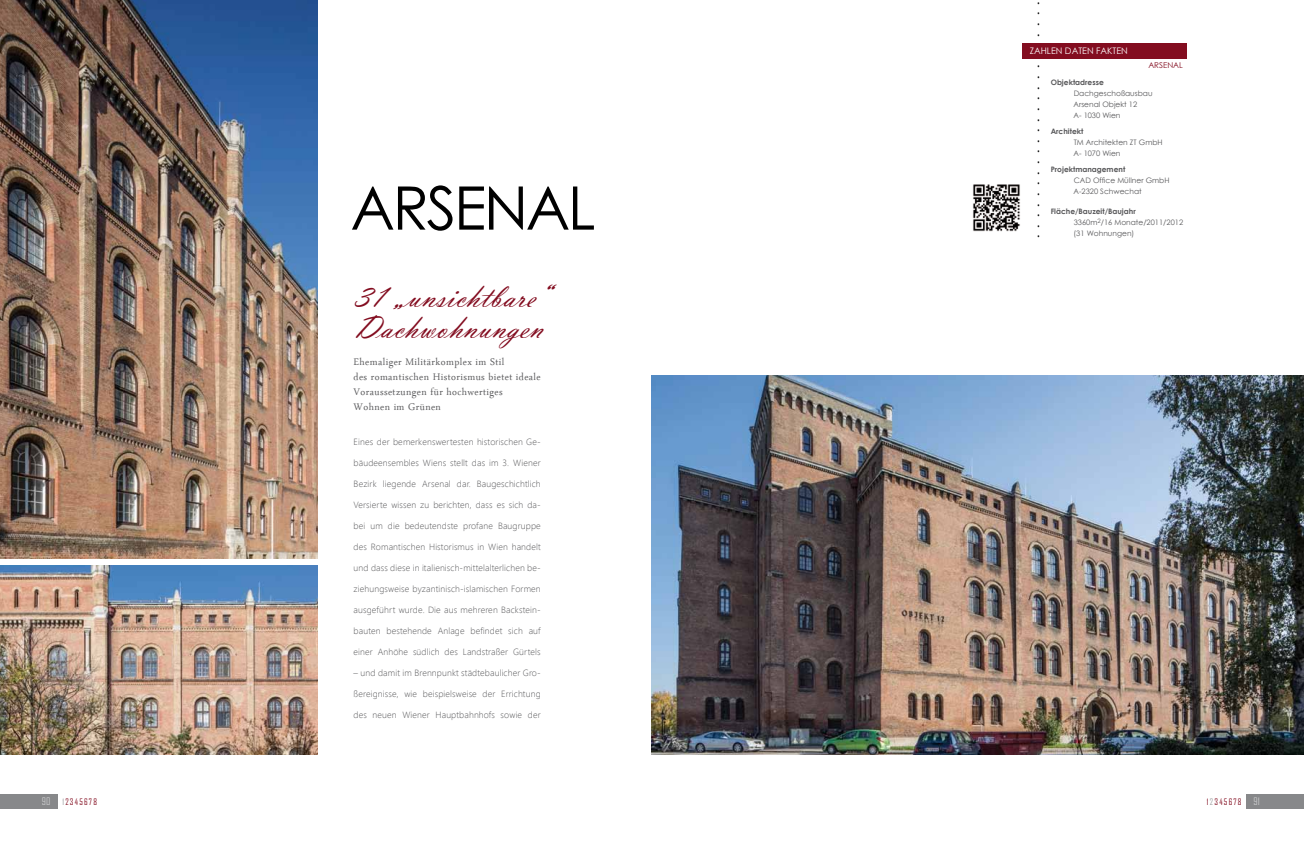
<style>
.page{position:relative;width:1304px;height:851px;background:#fff}
.page>*{position:absolute;margin:0;border:0;box-sizing:border-box;transform-origin:0 0}
.t1{font:60px "Century Gothic";letter-spacing:-.04em;color:#000}
.t2{font:35px/30px "Vladimir Script";color:#830d20}
.t3{font:18px "Times New Roman";color:#000}
.t4{font:14px/15px "Arabic Typesetting";letter-spacing:.03em;color:#58585a}
.t5{font:300 9px "Segoe UI";letter-spacing:.015em;color:#58585a}
.t6{font:9px "Century Gothic";color:#fff}
.t7{font:8.5px "Agency FB";letter-spacing:.15em;color:#830d20}
.t8{font:8px "Century Gothic";color:#830d20}
.t9{font:7.5px/11px "Century Gothic";color:#58585a}
.t10{font:700 7.5px "Century Gothic";color:#58585a}
.s1{font-weight:700}
.s2{font-size:10px;color:#c6c7c8}
.s3{color:#9c9e9f}
</style>
<div class="page">
<img style="left:0;top:0;width:317px;height:558px">
<img style="left:0;top:565px;width:317px;height:189px">
<img style="left:652px;top:375px;width:652px;height:379px">
<div style="left:1022px;top:44px;width:165px;height:15px;background:#830d20"></div>
<div style="left:0;top:794px;width:57px;height:14px;background:#87888a"></div>
<div style="left:1247px;top:794px;width:57px;height:14px;background:#87888a"></div>
<img style="left:973px;top:184px;width:47px;height:47px">
<h1 class="t1" style="left:350px;top:166px;width:246px">ARSENAL</h1>
<h2 class="t2" style="left:354px;top:282px;width:195px">31 „unsichtbare“<br>Dachwohnungen</h2>
<h3 class="t4" style="left:354px;top:356px;width:189px">Ehemaliger Militärkomplex im Stil<br>des romantischen Historismus bietet ideale Voraussetzungen für hochwertiges Wohnen im Grünen</h3>
<p class="t5" style="left:354px;top:435px;width:189px">Eines der bemerkenswertesten historischen Ge-</p>
<p class="t5" style="left:354px;top:456px;width:189px">bäudeensembles Wiens stellt das im 3. Wiener</p>
<p class="t5" style="left:354px;top:477px;width:189px">Bezirk liegende Arsenal dar. Baugeschichtlich</p>
<p class="t5" style="left:354px;top:498px;width:189px">Versierte wissen zu berichten, dass es sich da-</p>
<p class="t5" style="left:354px;top:519px;width:189px">bei um die bedeutendste profane Baugruppe</p>
<p class="t5" style="left:354px;top:540px;width:189px">des Romantischen Historismus in Wien handelt</p>
<p class="t5" style="left:354px;top:561px;width:189px">und dass diese in italienisch-mittelalterlichen be-</p>
<p class="t5" style="left:354px;top:582px;width:189px">ziehungsweise byzantinisch-islamischen Formen</p>
<p class="t5" style="left:354px;top:603px;width:189px">ausgeführt wurde. Die aus mehreren Backstein-</p>
<p class="t5" style="left:354px;top:624px;width:189px">bauten bestehende Anlage befindet sich auf</p>
<p class="t5" style="left:354px;top:645px;width:189px">einer Anhöhe südlich des Landstraßer Gürtels</p>
<p class="t5" style="left:354px;top:666px;width:189px">– und damit im Brennpunkt städtebaulicher Gro-</p>
<p class="t5" style="left:354px;top:687px;width:189px">ßereignisse, wie beispielsweise der Errichtung</p>
<p class="t5" style="left:354px;top:708px;width:189px">des neuen Wiener Hauptbahnhofs sowie der</p>
<h3 class="t3" style="left:1056px;top:1px;width:38px;rotate:90deg">....</h3>
<h3 class="t3" style="left:1056px;top:64px;width:176px;rotate:90deg">.................</h3>
<p class="t6" style="left:1030px;top:45px;width:100px">ZAHLEN DATEN FAKTEN</p>
<p class="t8" style="left:1148px;top:60px;width:36px">ARSENAL</p>
<p class="t10" style="left:1051px;top:77px;width:55px">Objektadresse</p>
<p class="t9" style="left:1074px;top:88px;width:81px">Dachgeschoßausbau<br>Arsenal Objekt 12<br>A- 1030 Wien</p>
<p class="t10" style="left:1051px;top:126px;width:34px">Architekt</p>
<p class="t9" style="left:1074px;top:137px;width:91px">TM Architekten ZT GmbH<br>A- 1070 Wien</p>
<p class="t10" style="left:1051px;top:164px;width:76px">Projektmanagement</p>
<p class="t9" style="left:1074px;top:175px;width:97px">CAD Office Müllner GmbH<br>A-2320 Schwechat</p>
<p class="t9" style="left:1074px;top:206px;width:111px;text-indent:-23px"><span class="s1">Fläche/Bauzeit/Baujahr<br></span>3360m<sup>2</sup>/16 Monate/2011/2012 (31 Wohnungen)</p>
<p class="t7" style="left:42px;top:796px;width:57px"><span class="s2">90</span> <span class="s3">1</span>2345678</p>
<p class="t7" style="left:1207px;top:796px;width:54px">1<span class="s3">2</span>345678 <span class="s2">91</span></p>
</div>
